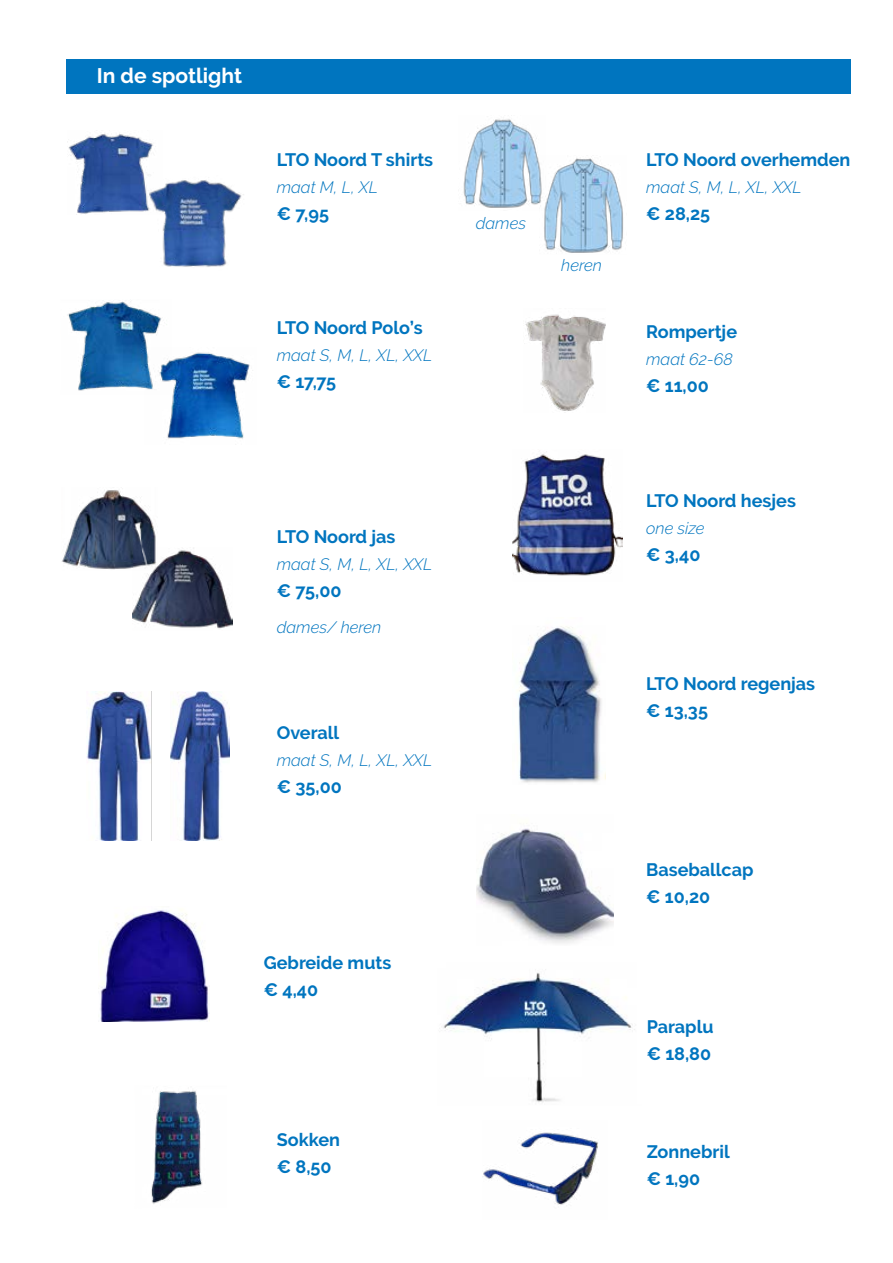
<style>
.page{position:relative;width:893px;height:1263px;background:#fff}
.page>*{position:absolute;margin:0;border:0;box-sizing:border-box;transform-origin:0 0}
.t1{font:700 21px "Raleway";color:#fff}
.t2{font:700 18px/27px "Raleway";color:#0075bf}
.t3{font:italic 300 16.5px "Raleway";color:#0075bf}
</style>
<div class="page">
<div style="left:67px;top:60px;width:784px;height:34px;background:#0075bf"></div>
<img style="left:518px;top:626px;width:88px;height:157px">
<img style="left:463px;top:119px;width:76px;height:89px">
<img style="left:539px;top:158px;width:84px;height:95px">
<img style="left:61px;top:490px;width:95px;height:80px">
<img style="left:67px;top:301px;width:100px;height:90px">
<img style="left:67px;top:133px;width:86px;height:81px">
<img style="left:133px;top:548px;width:99px;height:81px">
<img style="left:145px;top:347px;width:105px;height:92px">
<img style="left:145px;top:166px;width:99px;height:101px">
<img style="left:525px;top:314px;width:81px;height:97px">
<img style="left:512px;top:451px;width:110px;height:125px">
<img style="left:443px;top:969px;width:192px;height:134px">
<img style="left:476px;top:828px;width:138px;height:115px">
<img style="left:100px;top:910px;width:109px;height:112px">
<img style="left:151px;top:1090px;width:51px;height:114px">
<img style="left:483px;top:1132px;width:115px;height:73px">
<img style="left:170px;top:691px;width:59px;height:149px">
<img style="left:87px;top:691px;width:64px;height:149px">
<p class="t1" style="left:97px;top:64px;width:147px">In de spotlight</p>
<p class="t2" style="left:277px;top:146px;width:158px">LTO Noord T shirts</p>
<p class="t3" style="left:277px;top:177px;width:103px">maat M, L, XL</p>
<p class="t2" style="left:277px;top:200px;width:54px">€ 7,95</p>
<p class="t2" style="left:277px;top:314px;width:147px">LTO Noord Polo’s</p>
<p class="t3" style="left:277px;top:345px;width:157px">maat S, M, L, XL, XXL</p>
<p class="t2" style="left:277px;top:368px;width:61px">€ 17,75</p>
<p class="t3" style="left:476px;top:214px;width:52px">dames</p>
<p class="t3" style="left:561px;top:256px;width:42px">heren</p>
<p class="t2" style="left:646px;top:146px;width:206px">LTO Noord overhemden</p>
<p class="t3" style="left:646px;top:177px;width:157px">maat S, M, L, XL, XXL</p>
<p class="t2" style="left:646px;top:200px;width:66px">€ 28,25</p>
<p class="t2" style="left:646px;top:318px;width:92px">Rompertje</p>
<p class="t3" style="left:646px;top:349px;width:88px">maat 62-68</p>
<p class="t2" style="left:646px;top:372px;width:64px">€ 11,00</p>
<p class="t2" style="left:277px;top:523px;width:120px">LTO Noord jas</p>
<p class="t3" style="left:277px;top:555px;width:157px">maat S, M, L, XL, XXL</p>
<p class="t2" style="left:277px;top:577px;width:66px">€ 75,00</p>
<p class="t3" style="left:277px;top:618px;width:106px">dames/ heren</p>
<p class="t2" style="left:277px;top:719px;width:64px">Overall</p>
<p class="t3" style="left:277px;top:750px;width:157px">maat S, M, L, XL, XXL</p>
<p class="t2" style="left:277px;top:773px;width:66px">€ 35,00</p>
<p class="t2" style="left:264px;top:949px;width:129px">Gebreide muts € 4,40</p>
<p class="t2" style="left:646px;top:487px;width:151px">LTO Noord hesjes</p>
<p class="t3" style="left:646px;top:519px;width:60px">one size</p>
<p class="t2" style="left:646px;top:541px;width:56px">€ 3,40</p>
<p class="t2" style="left:646px;top:670px;width:171px">LTO Noord regenjas € 13,35</p>
<p class="t2" style="left:646px;top:856px;width:109px">Baseballcap € 10,20</p>
<p class="t2" style="left:647px;top:1013px;width:68px">Paraplu € 18,80</p>
<p class="t2" style="left:277px;top:1126px;width:65px">Sokken € 8,50</p>
<p class="t2" style="left:647px;top:1138px;width:85px">Zonnebril € 1,90</p>
</div>
